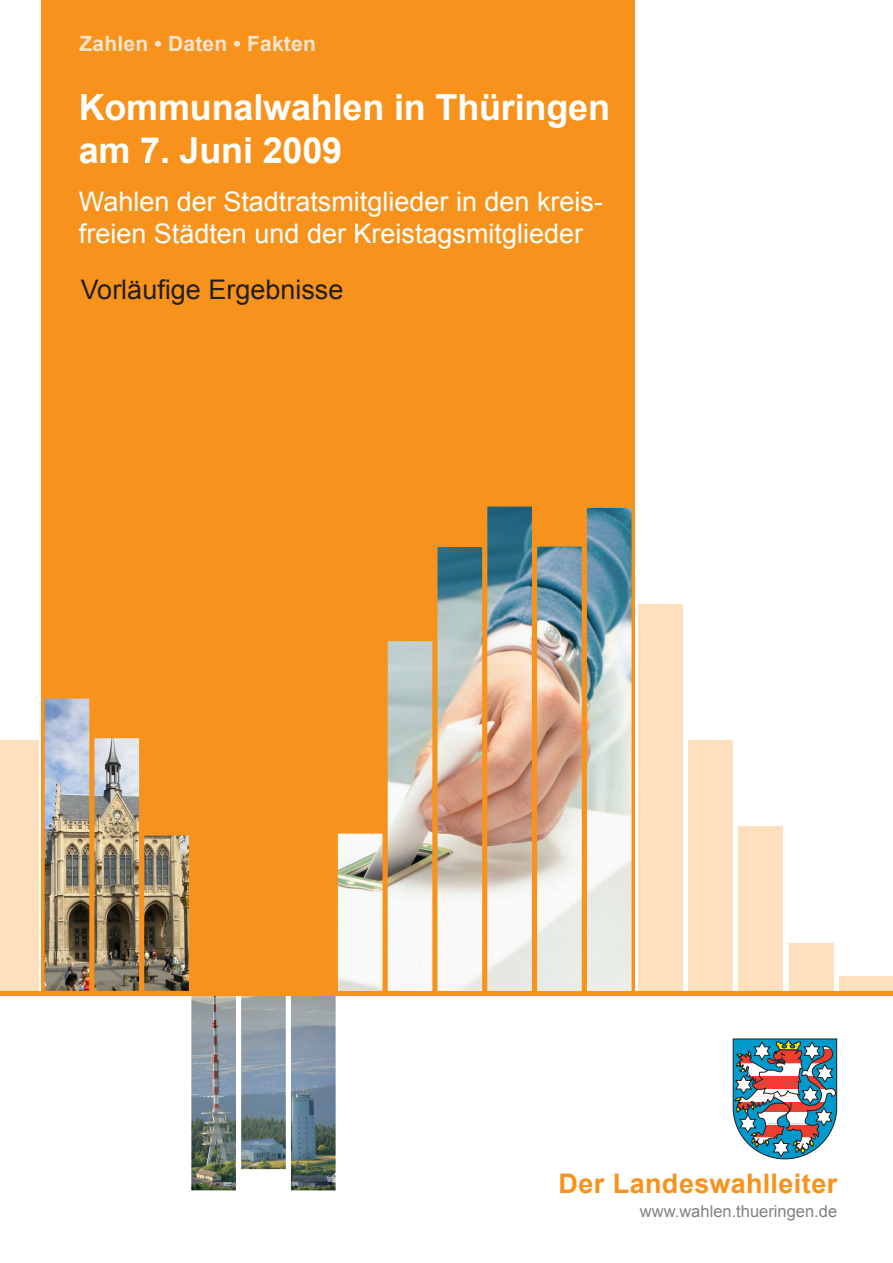
<style>
.page{position:relative;width:893px;height:1263px;background:#fff}
.page>*{position:absolute;margin:0;border:0;box-sizing:border-box;transform-origin:0 0}
.Titel{font:700 36px/43.2px "Arial";letter-spacing:-.005em;color:#fff}
.Überschrift1{font:27px/32.4px "Arial";color:#fff}
.Überschrift1-2{font:27px "Arial";color:#231f20}
.Der_Landeswahlleiter{font:700 27px "Arial";letter-spacing:.015em;color:#f7931d}
.Zahlen_Daten_Fakten{font:700 21px "Arial";letter-spacing:.01em;color:#fee5ca}
.www{font:16.5px "Arial";color:#808285}
</style>
<div class="page">
<div style="left:638px;top:605px;width:45px;height:388px;background:#fee0bf"></div>
<div style="left:688px;top:740px;width:45px;height:253px;background:#fee0bf"></div>
<div style="left:738px;top:827px;width:45px;height:166px;background:#fee0bf"></div>
<div style="left:789px;top:943px;width:44px;height:50px;background:#fee0bf"></div>
<div style="left:839px;top:976px;width:54px;height:18px;background:#fee0bf"></div>
<div style="left:41px;top:0;width:594px;height:992px;background:#f7931d"></div>
<img style="left:338px;top:506px;width:294px;height:485px">
<svg style="left:733px;top:1039px;width:104px;height:120px"></svg>
<img style="left:191px;top:995px;width:145px;height:195px">
<div style="left:0;top:740px;width:39px;height:253px;background:#fee0bf"></div>
<hr style="left:0;top:991px;width:893px;height:4px;background:#f7931d">
<img style="left:45px;top:698px;width:144px;height:293px">
<p class="Zahlen_Daten_Fakten" style="left:80px;top:30px;width:238px">Zahlen • Daten • Fakten</p>
<p class="Titel" style="left:79px;top:87px;width:533px">Kommunalwahlen in Thüringen am 7. Juni 2009</p>
<p class="Überschrift1" style="left:79px;top:186px;width:526px">Wahlen der Stadtratsmitglieder in den kreis&shy;freien Städten und der Kreistagsmitglieder</p>
<p class="Überschrift1-2" style="left:81px;top:272px;width:264px">Vorläufige Ergebnisse</p>
<p class="Der_Landeswahlleiter" style="left:558px;top:1166px;width:280px">Der Landeswahlleiter</p>
<p class="www" style="left:640px;top:1200px;width:199px">www.wahlen.thueringen.de</p>
</div>
